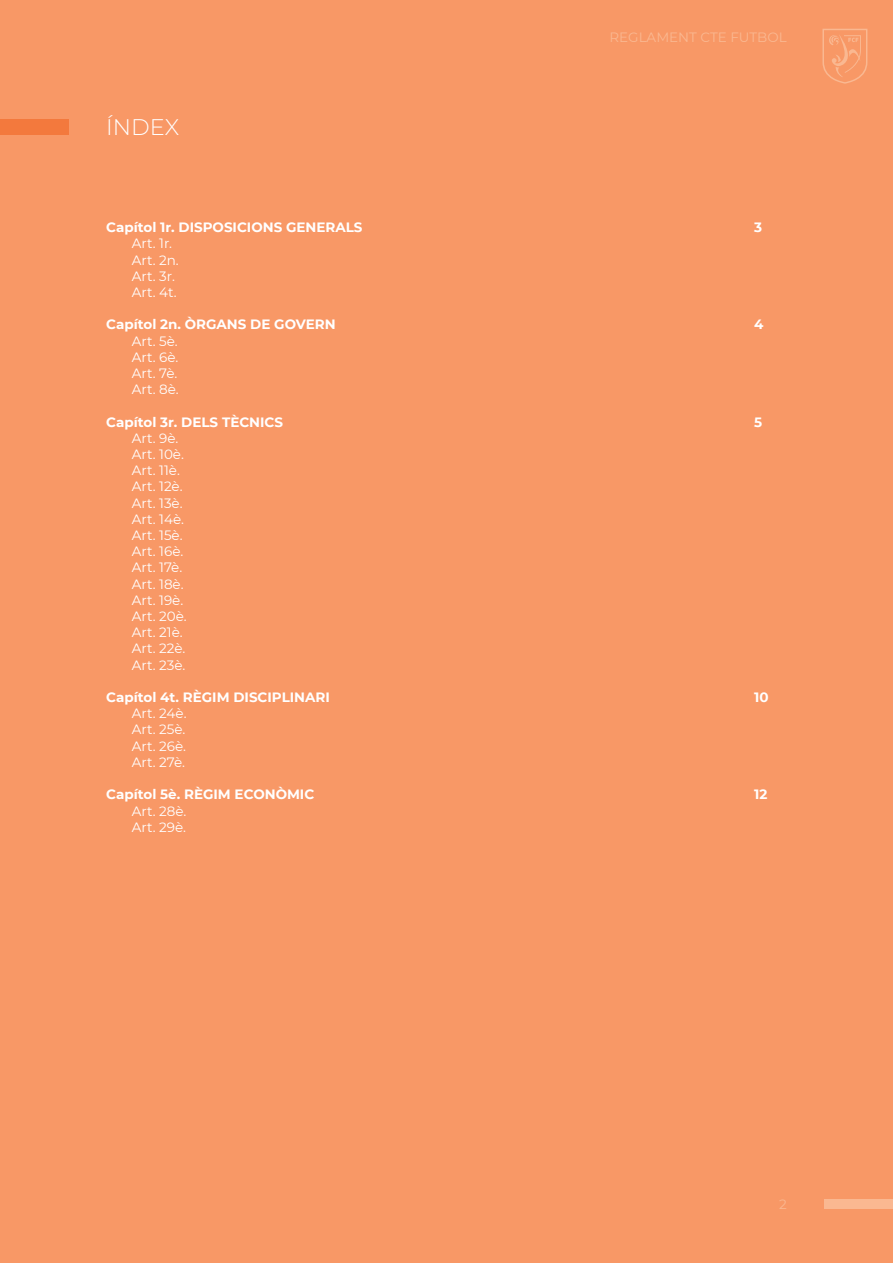
<style>
.page{position:relative;width:893px;height:1263px;background:#f89866}
.page>*{position:absolute;margin:0;border:0;box-sizing:border-box;transform-origin:0 0}
.t1{font:300 22.5px "Montserrat";color:#fff}
.t2{font:13.5px/16.2px "Montserrat";color:#fff}
.t3{font:700 13.5px "Montserrat";color:#fff}
.t4{font:13.5px "Montserrat";color:#fab891}
</style>
<div class="page">
<div style="left:0;top:119px;width:68px;height:16px;background:#f3793d"></div>
<svg style="left:822px;top:29px;width:45px;height:55px"></svg>
<div style="left:825px;top:1199px;width:68px;height:10px;background:#fab891"></div>
<h1 class="t1" style="left:106px;top:112px;width:74px">ÍNDEX</h1>
<p class="t3" style="left:106px;top:218px;width:258px">Capítol 1r. DISPOSICIONS GENERALS</p>
<p class="t2" style="left:132px;top:235px;width:48px">Art. 1r.<br>Art. 2n.<br>Art. 3r.<br>Art. 4t.</p>
<p class="t3" style="left:106px;top:315px;width:231px">Capítol 2n. ÒRGANS DE GOVERN</p>
<p class="t2" style="left:132px;top:332px;width:48px;text-align:justify">Art. 5è.<br>Art. 6è.<br>Art. 7è.<br>Art. 8è.</p>
<p class="t3" style="left:106px;top:412px;width:178px">Capítol 3r. DELS TÈCNICS</p>
<p class="t2" style="left:132px;top:429px;width:56px">Art. 9è.<br>Art. 10è.<br>Art. 11è.<br>Art. 12è.<br>Art. 13è.<br>Art. 14è.<br>Art. 15è.<br>Art. 16è.<br>Art. 17è.<br>Art. 18è.<br>Art. 19è.<br>Art. 20è.<br>Art. 21è.<br>Art. 22è.<br>Art. 23è.</p>
<p class="t3" style="left:106px;top:687px;width:225px">Capítol 4t. RÈGIM DISCIPLINARI</p>
<p class="t2" style="left:132px;top:705px;width:56px;text-align:justify">Art. 24è.<br>Art. 25è.<br>Art. 26è.<br>Art. 27è.</p>
<p class="t3" style="left:106px;top:785px;width:209px">Capítol 5è. RÈGIM ECONÒMIC</p>
<p class="t2" style="left:132px;top:802px;width:56px">Art. 28è.<br>Art. 29è.</p>
<p class="t4" style="left:609px;top:28px;width:179px">REGLAMENT CTE FUTBOL</p>
<p class="t3" style="left:754px;top:218px;width:9px">3</p>
<p class="t3" style="left:754px;top:315px;width:11px">4</p>
<p class="t3" style="left:754px;top:412px;width:10px">5</p>
<p class="t3" style="left:754px;top:687px;width:16px">10</p>
<p class="t3" style="left:754px;top:785px;width:15px">12</p>
<p class="t4" style="left:779px;top:1194px;width:9px">2</p>
</div>
